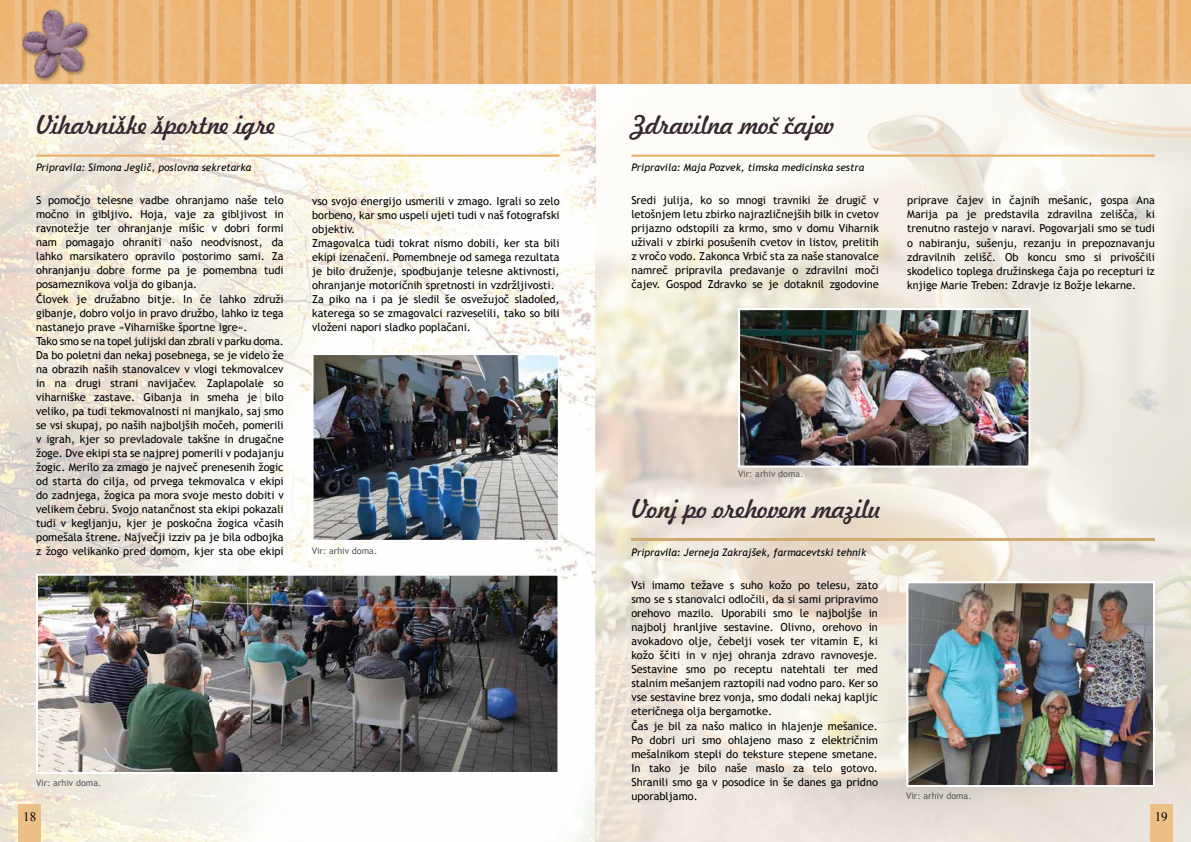
<style>
.page{position:relative;width:1191px;height:842px;background:#fff}
.page>*{position:absolute;margin:0;border:0;box-sizing:border-box;transform-origin:0 0}
.t1{font:25px "Freehand 521 BT Regular C";letter-spacing:-.015em;color:#362730}
.t2{font:13px "Times New Roman";color:#000}
.t3{font:11px/14px "Trebuchet MS";color:#000}
.t4{font:italic 10.3px "Trebuchet MS";color:#000}
.t5{font:9px "Trebuchet MS";color:#58595b}
</style>
<div class="page">
<img style="left:595px;top:84px;width:596px;height:758px">
<img style="left:0;top:84px;width:595px;height:758px">
<img style="left:0;top:0;width:1191px;height:84px">
<img style="left:39px;top:577px;width:517px;height:194px">
<div style="left:36px;top:574px;width:523px;height:200px;border:2px solid #fff"></div>
<hr style="left:36px;top:155px;width:523px;height:2px;background:#e8aa61">
<img style="left:315px;top:356px;width:241px;height:182px">
<div style="left:312px;top:353px;width:247px;height:188px;border:2px solid #fff"></div>
<svg style="left:300px;top:535px;width:88px;height:32px"></svg>
<div style="left:18px;top:804px;width:23px;height:38px;background:#edc088"></div>
<div style="left:1149px;top:804px;width:23px;height:38px;background:#edc088"></div>
<hr style="left:631px;top:538px;width:523px;height:3px;background:#ceaa73">
<img style="left:741px;top:311px;width:286px;height:153px">
<div style="left:738px;top:308px;width:292px;height:159px;border:2px solid #fff"></div>
<hr style="left:631px;top:155px;width:523px;height:2px;background:#e8aa61">
<img style="left:909px;top:584px;width:243px;height:200px">
<div style="left:906px;top:581px;width:249px;height:206px;border:2px solid #fff"></div>
<div style="left:22px;top:8px;width:69px;height:75px;background:#000;opacity:.3"></div>
<img style="left:23px;top:9px;width:64px;height:69px">
<h1 class="t1" style="left:36px;top:109px;width:241px">Viharniške športne igre</h1>
<p class="t4" style="left:36px;top:162px;width:217px">Pripravila: Simona Jeglič, poslovna sekretarka</p>
<p class="t3" style="left:36px;top:194px;width:249px">S pomočjo telesne vadbe ohranjamo naše telo močno in gibljivo. Hoja, vaje za gibljivost in ravnotežje ter ohranjanje mišic v dobri formi nam pomagajo ohraniti našo neodvisnost, da lahko marsikatero opravilo postorimo sami. Za ohranjanju dobre forme pa je pomembna tudi posameznikova volja do gibanja.<br>Človek je družabno bitje. In če lahko združi gibanje, dobro voljo in pravo družbo, lahko iz tega nastanejo prave »Viharniške športne igre«.<br>Tako smo se na topel julijski dan zbrali v parku doma.<br>Da bo poletni dan nekaj posebnega, se je videlo že na obrazih naših stanovalcev v vlogi tekmovalcev in na drugi strani navijačev. Zaplapolale so viharniške zastave. Gibanja in smeha je bilo veliko, pa tudi tekmovalnosti ni manjkalo, saj smo se vsi skupaj, po naših najboljših močeh, pomerili v igrah, kjer so prevladovale takšne in drugačne žoge. Dve ekipi sta se najprej pomerili v podajanju žogic. Merilo za zmago je največ prenesenih žogic od starta do cilja, od prvega tekmovalca v ekipi do zadnjega, žogica pa mora svoje mesto dobiti v velikem čebru. Svojo natančnost sta ekipi pokazali tudi v kegljanju, kjer je poskočna žogica včasih pomešala štrene. Največji izziv pa je bila odbojka z žogo velikanko pred domom, kjer sta obe ekipi</p>
<p class="t3" style="left:312px;top:194px;width:249px">vso svojo energijo usmerili v zmago. Igrali so zelo borbeno, kar smo uspeli ujeti tudi v naš fotografski objektiv.<br>Zmagovalca tudi tokrat nismo dobili, ker sta bili ekipi izenačeni. Pomembneje od samega rezultata je bilo druženje, spodbujanje telesne aktivnosti, ohranjanje motoričnih spretnosti in vzdržljivosti.<br>Za piko na i pa je sledil še osvežujoč sladoled, katerega so se zmagovalci razveselili, tako so bili vloženi napori sladko poplačani.</p>
<p class="t5" style="left:312px;top:546px;width:67px">Vir: arhiv doma.</p>
<p class="t5" style="left:36px;top:777px;width:67px">Vir: arhiv doma.</p>
<h1 class="t1" style="left:631px;top:109px;width:205px">Zdravilna moč čajev</h1>
<p class="t4" style="left:631px;top:161px;width:234px">Pripravila: Maja Pozvek, timska medicinska sestra</p>
<p class="t3" style="left:631px;top:194px;width:249px;text-align:justify">Sredi julija, ko so mnogi travniki že drugič v letošnjem letu zbirko najrazličnejših bilk in cvetov prijazno odstopili za krmo, smo v domu Viharnik uživali v zbirki posušenih cvetov in listov, prelitih z vročo vodo. Zakonca Vrbič sta za naše stanovalce namreč pripravila predavanje o zdravilni moči čajev. Gospod Zdravko se je dotaknil zgodovine</p>
<p class="t3" style="left:907px;top:194px;width:249px;text-align:justify">priprave čajev in čajnih mešanic, gospa Ana Marija pa je predstavila zdravilna zelišča, ki trenutno rastejo v naravi. Pogovarjali smo se tudi o nabiranju, sušenju, rezanju in prepoznavanju zdravilnih zelišč. Ob koncu smo si privoščili skodelico toplega družinskega čaja po recepturi iz knjige Marie Treben: Zdravje iz Božje lekarne.</p>
<p class="t5" style="left:738px;top:468px;width:67px">Vir: arhiv doma.</p>
<h1 class="t1" style="left:631px;top:492px;width:251px">Vonj po orehovem mazilu</h1>
<p class="t4" style="left:631px;top:546px;width:236px">Pripravila: Jerneja Zakrajšek, farmacevtski tehnik</p>
<p class="t3" style="left:631px;top:579px;width:248px">Vsi imamo težave s suho kožo po telesu, zato smo se s stanovalci odločili, da si sami pripravimo orehovo mazilo. Uporabili smo le najboljše in najbolj hranljive sestavine. Olivno, orehovo in avokadovo olje, čebelji vosek ter vitamin E, ki kožo ščiti in v njej ohranja zdravo ravnovesje.<br>Sestavine smo po receptu natehtali ter med stalnim mešanjem raztopili nad vodno paro. Ker so vse sestavine brez vonja, smo dodali nekaj kapljic eteričnega olja bergamotke.<br>Čas je bil za našo malico in hlajenje mešanice.<br>Po dobri uri smo ohlajeno maso z električnim mešalnikom stepli do teksture stepene smetane.<br>In tako je bilo naše maslo za telo gotovo.<br>Shranili smo ga v posodice in še danes ga pridno uporabljamo.</p>
<p class="t5" style="left:906px;top:791px;width:67px">Vir: arhiv doma.</p>
<p class="t2" style="left:23px;top:808px;width:14px">18</p>
<p class="t2" style="left:1154px;top:808px;width:14px">19</p>
</div>
